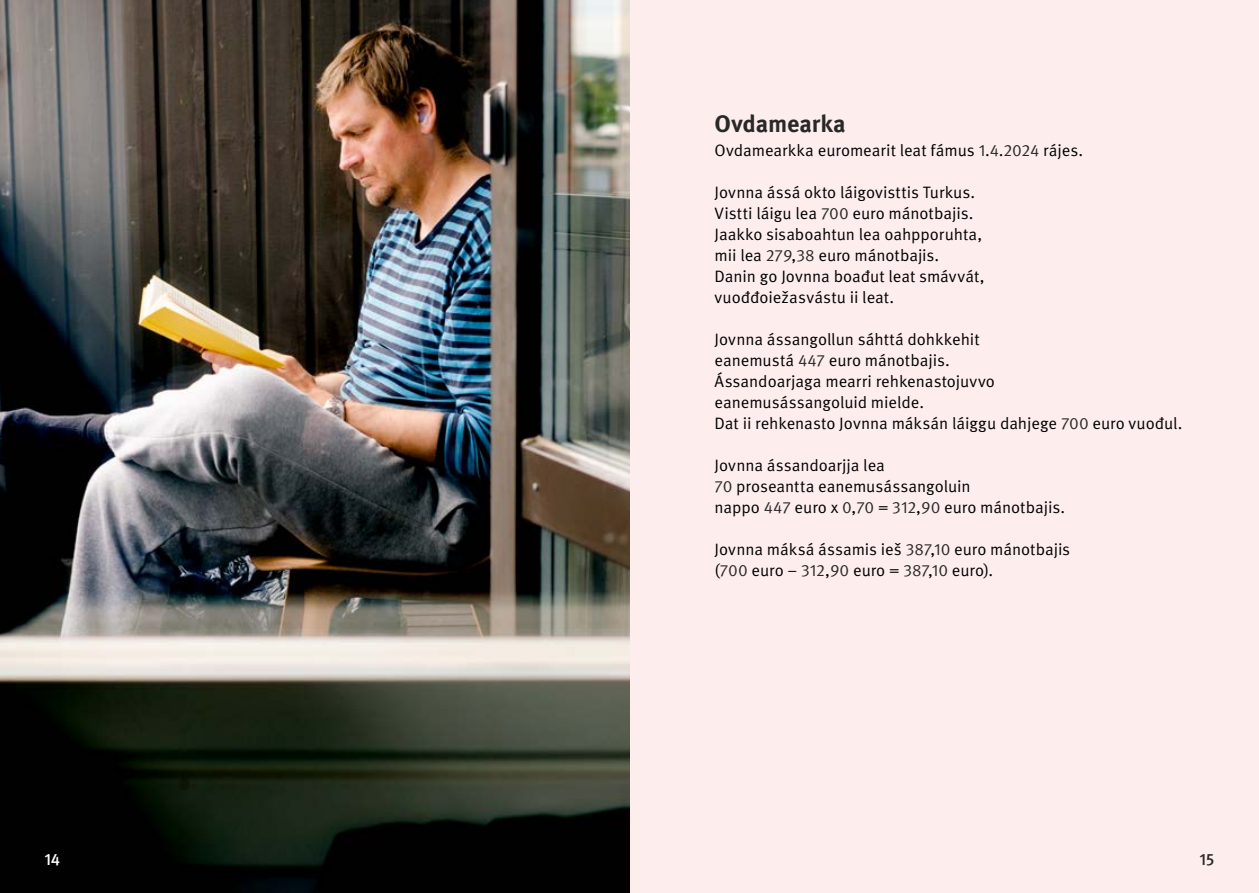
<style>
.page{position:relative;width:1259px;height:893px;background:#fff}
.page>*{position:absolute;margin:0;border:0;box-sizing:border-box;transform-origin:0 0}
.t1{font:700 24px "Meta Pro";letter-spacing:-.005em;color:#282827}
.t2{font:16.5px/21px "Meta Pro Norm";letter-spacing:-.005em;color:#000}
.t3{font:500 16.5px "Meta Pro";color:#fff}
.t4{font:500 16.5px "Meta Pro";color:#282827}
.s1{color:#282827}
</style>
<div class="page">
<div style="left:630px;top:0;width:629px;height:893px;background:#fdeded"></div>
<img style="left:0;top:0;width:629px;height:893px">
<h1 class="t1" style="left:714px;top:105px;width:133px">Ovdamearka</h1>
<p class="t2" style="left:714px;top:139px;width:370px">Ovdamearkka euromearit leat fámus <span class="s1">1</span>.<span class="s1">4</span>.<span class="s1">2024</span> rájes.</p>
<p class="t2" style="left:714px;top:181px;width:271px">Jovnna ássá okto láigovisttis Turkus.<br>Vistti láigu lea <span class="s1">700</span> euro mánotbajis.<br>Jaakko sisaboahtun lea oahpporuhta, mii lea <span class="s1">279</span>,<span class="s1">38</span> euro mánotbajis.<br>Danin go Jovnna boađut leat smávvát, vuođđoiežasvástu ii leat.</p>
<p class="t2" style="left:714px;top:328px;width:469px">Jovnna ássangollun sáhttá dohkkehit<br>eanemustá <span class="s1">447</span> euro mánotbajis.<br>Ássandoarjaga mearri rehkenastojuvvo<br>eanemusássangoluid mielde.<br>Dat ii rehkenasto Jovnna máksán láiggu dahjege <span class="s1">700</span> euro vuođul.</p>
<p class="t2" style="left:714px;top:454px;width:352px">Jovnna ássandoarjja lea<br><span class="s1">70</span> proseantta eanemusássangoluin<br>nappo <span class="s1">447</span> euro x <span class="s1">0</span>,<span class="s1">70</span> = <span class="s1">312</span>,<span class="s1">90</span> euro mánotbajis.</p>
<p class="t2" style="left:714px;top:538px;width:357px">Jovnna máksá ássamis ieš <span class="s1">387</span>,<span class="s1">10</span> euro mánotbajis (<span class="s1">700</span> euro – <span class="s1">312</span>,<span class="s1">90</span> euro = <span class="s1">387</span>,<span class="s1">10</span> euro).</p>
<p class="t3" style="left:44px;top:846px;width:17px">14</p>
<p class="t4" style="left:1199px;top:846px;width:16px">15</p>
</div>
